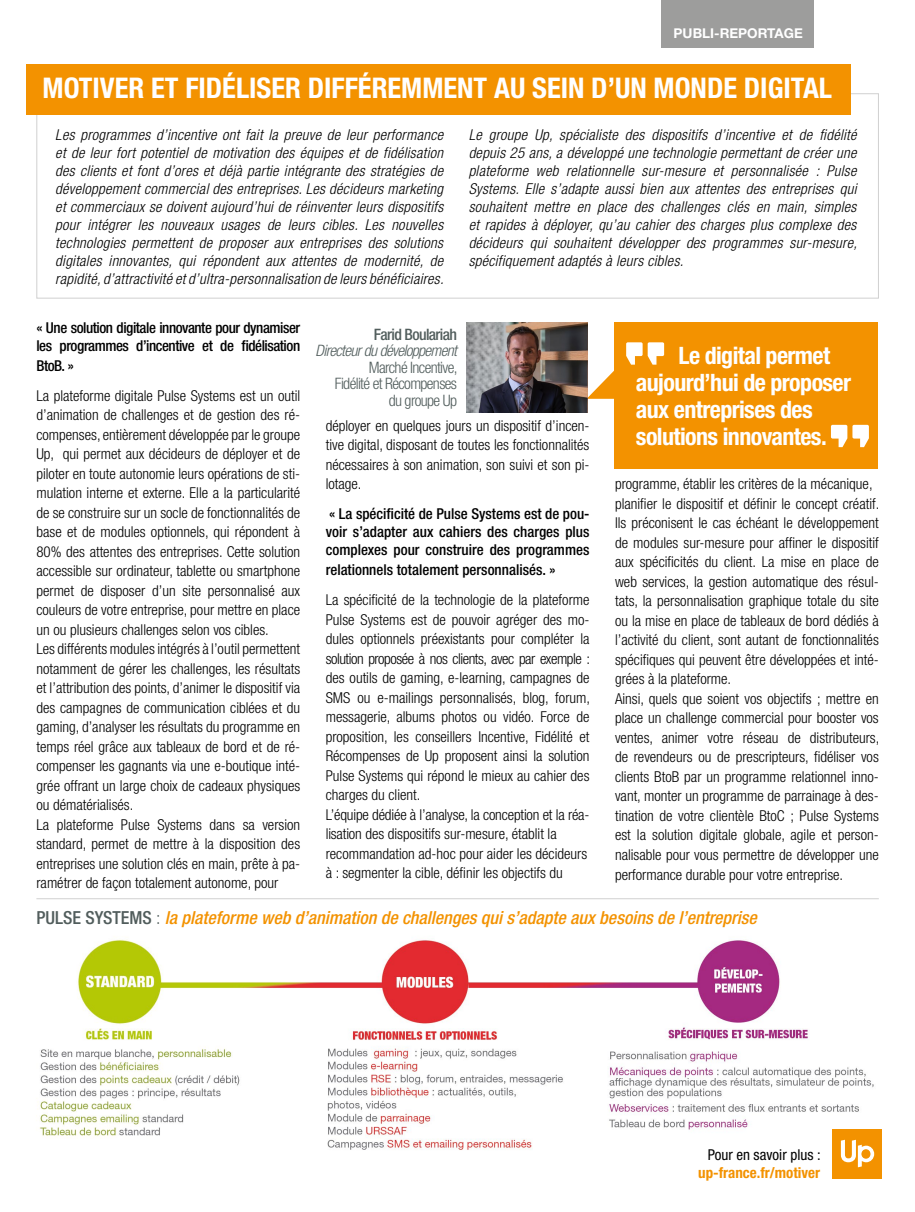
<style>
.page{position:relative;width:915px;height:1212px;background:#fff}
.page>*{position:absolute;margin:0;border:0;box-sizing:border-box;transform-origin:0 0}
.t1{font:700 condensed 28.5px "Helvetica Neue LT Std";color:#fff}
.t2{font:700 condensed 24px/27px "Helvetica Neue LT Std";letter-spacing:-.025em;color:#fff}
.t3{font:italic 500 condensed 18px "Helvetica Neue LT Std";color:#f39200}
.t4{font:300 condensed 15.75px/16.5px "Helvetica Neue LT Std";letter-spacing:-.04em;color:#515d5c;text-align:right}
.t5{font:italic 300 condensed 15.75px "Helvetica Neue LT Std";letter-spacing:-.04em;color:#515d5c}
.t6{font:500 condensed 15.75px "Helvetica Neue LT Std";letter-spacing:-.04em;color:#515d5c}
.t7{font:300 condensed 15px/19.5px "Helvetica Neue LT Std";color:#000}
.t8{font:italic 300 condensed 15px/18px "Helvetica Neue LT Std";letter-spacing:.02em;color:#000;text-align:justify}
.t9{font:500 condensed 15px/18px "Helvetica Neue LT Std";letter-spacing:-.005em;color:#000;text-align:justify}
.t10{font:500 condensed 15px/18px "Helvetica Neue LT Std";letter-spacing:-.03em;color:#000}
.t11{font:700 condensed 15px "Helvetica Neue LT Std";color:#f39200}
.t12{font:condensed 15px "Helvetica Neue LT Std";color:#000}
.t13{font:700 13.5px "Helvetica Neue LT Std";color:#fff}
.s1{font-style:normal;color:#515d5c}
.s2{font-weight:300;font-style:normal;color:#515d5c}
</style>
<div class="page">
<img style="left:39px;top:939px;width:835px;height:211px">
<div style="left:26px;top:65px;width:824px;height:50px;background:#f39200"></div>
<div style="left:661px;top:0;width:152px;height:47px;background:#9d9d9c"></div>
<div style="left:614px;top:322px;width:263px;height:147px;background:#f39200"></div>
<svg style="left:587px;top:369px;width:27px;height:30px"></svg>
<svg style="left:830px;top:425px;width:38px;height:22px"></svg>
<svg style="left:626px;top:342px;width:38px;height:23px"></svg>
<img style="left:466px;top:322px;width:121px;height:91px">
<div style="left:819px;top:1117px;width:74px;height:74px;background:#fff"></div>
<div style="left:832px;top:1129px;width:49px;height:49px;background:#f39200"></div>
<svg style="left:840px;top:1140px;width:33px;height:27px"></svg>
<hr style="left:36px;top:898px;width:842px;height:1px;background:#d0d0d0">
<p class="t13" style="left:673px;top:25px;width:130px">PUBLI-REPORTAGE</p>
<h1 class="t1" style="left:43px;top:71px;width:790px">MOTIVER ET FIDÉLISER DIFFÉREMMENT AU SEIN D’UN MONDE DIGITAL</h1>
<p class="t8" style="left:55px;top:126px;width:390px">Les programmes d’incentive ont fait la preuve de leur performance et de leur fort potentiel de motivation des équipes et de fidélisation des clients et font d’ores et déjà partie intégrante des stratégies de développement commercial des entreprises. Les décideurs marketing et commerciaux se doivent aujourd’hui de réinventer leurs dispositifs pour intégrer les nouveaux usages de leurs cibles. Les nouvelles technologies permettent de proposer aux entreprises des solutions digitales innovantes, qui répondent aux attentes de modernité, de rapidité, d’attractivité et d’ultra-personnalisation de leurs bénéficiaires.</p>
<p class="t8" style="left:468px;top:126px;width:390px">Le groupe Up, spécialiste des dispositifs d’incentive et de fidélité depuis 25 ans, a développé une technologie permettant de créer une plateforme web relationnelle sur-mesure et personnalisée : Pulse Systems. Elle s’adapte aussi bien aux attentes des entreprises qui souhaitent mettre en place des challenges clés en main, simples et rapides à déployer, qu’au cahier des charges plus complexe des décideurs qui souhaitent développer des programmes sur-mesure, spécifiquement adaptés à leurs cibles.</p>
<p class="t10" style="left:36px;top:318px;width:265px">« Une solution digitale innovante pour dynamiser les programmes d’incentive et de fidélisation</p>
<p class="t9" style="left:36px;top:356px;width:39px">BtoB. »</p>
<p class="t7" style="left:36px;top:385px;width:265px">La plateforme digitale Pulse Systems est un outil d’animation de challenges et de gestion des ré&shy;compenses, entièrement développée par le groupe Up, qui permet aux décideurs de déployer et de piloter en toute autonomie leurs opérations de sti&shy;mulation interne et externe. Elle a la particularité de se construire sur un socle de fonctionnalités de base et de modules optionnels, qui répondent à 80% des attentes des entreprises. Cette solution accessible sur ordinateur, tablette ou smartphone permet de disposer d’un site personnalisé aux couleurs de votre entreprise, pour mettre en place un ou plusieurs challenges selon vos cibles.<br>Les différents modules intégrés à l’outil permettent notamment de gérer les challenges, les résultats et l’attribution des points, d’animer le dispositif via des campagnes de communication ciblées et du gaming, d’analyser les résultats du programme en temps réel grâce aux tableaux de bord et de ré&shy;compenser les gagnants via une e-boutique inté&shy;grée offrant un large choix de cadeaux physiques ou dématérialisés.<br>La plateforme Pulse Systems dans sa version standard, permet de mettre à la disposition des entreprises une solution clés en main, prête à pa&shy;ramétrer de façon totalement autonome, pour</p>
<p class="t6" style="left:374px;top:325px;width:85px">Farid Boulariah</p>
<p class="t5" style="left:315px;top:341px;width:143px">Directeur du développement</p>
<p class="t4" style="left:335px;top:359px;width:124px">Marché Incentive,<br>Fidélité et Récompenses du groupe Up</p>
<p class="t7" style="left:325px;top:415px;width:265px;text-align:justify">déployer en quelques jours un dispositif d’incen&shy;tive digital, disposant de toutes les fonctionnalités nécessaires à son animation, son suivi et son pi&shy;lotage.</p>
<p class="t9" style="left:325px;top:504px;width:265px">« La spécificité de Pulse Systems est de pou&shy;voir s’adapter aux cahiers des charges plus complexes pour construire des programmes</p>
<p class="t9" style="left:325px;top:561px;width:231px">relationnels totalement personnalisés. »</p>
<p class="t7" style="left:325px;top:590px;width:266px">La spécificité de la technologie de la plateforme Pulse Systems est de pouvoir agréger des mo&shy;dules optionnels préexistants pour compléter la solution proposée à nos clients, avec par exemple : des outils de gaming, e-learning, campagnes de SMS ou e-mailings personnalisés, blog, forum, messagerie, albums photos ou vidéo. Force de proposition, les conseillers Incentive, Fidélité et Récompenses de Up proposent ainsi la solution Pulse Systems qui répond le mieux au cahier des charges du client.<br>L’équipe dédiée à l’analyse, la conception et la réa&shy;lisation des dispositifs sur-mesure, établit la recommandation ad-hoc pour aider les décideurs à : segmenter la cible, définir les objectifs du</p>
<h2 class="t2" style="left:635px;top:342px;width:217px;text-indent:43px">Le digital permet aujourd’hui de proposer aux entreprises des solutions innovantes.</h2>
<p class="t7" style="left:615px;top:474px;width:266px">programme, établir les critères de la mécanique, planifier le dispositif et définir le concept créatif.<br>Ils préconisent le cas échéant le développement de modules sur-mesure pour affiner le dispositif aux spécificités du client. La mise en place de web services, la gestion automatique des résul&shy;tats, la personnalisation graphique totale du site ou la mise en place de tableaux de bord dédiés à l’activité du client, sont autant de fonctionnalités spécifiques qui peuvent être développées et inté&shy;grées à la plateforme.<br>Ainsi, quels que soient vos objectifs ; mettre en place un challenge commercial pour booster vos ventes, animer votre réseau de distributeurs, de revendeurs ou de prescripteurs, fidéliser vos clients BtoB par un programme relationnel inno&shy;vant, monter un programme de parrainage à des&shy;tination de votre clientèle BtoC ; Pulse Systems est la solution digitale globale, agile et person&shy;nalisable pour vous permettre de développer une performance durable pour votre entreprise.</p>
<p class="t3" style="left:36px;top:907px;width:721px"><span class="s1">PULSE SYSTEMS</span> <span class="s2">:</span> la plateforme web d’animation de challenges qui s’adapte aux besoins de l’entreprise</p>
<p class="t12" style="left:707px;top:1146px;width:114px">Pour en savoir plus :</p>
<p class="t11" style="left:698px;top:1163px;width:123px">up-france.fr/motiver</p>
</div>
